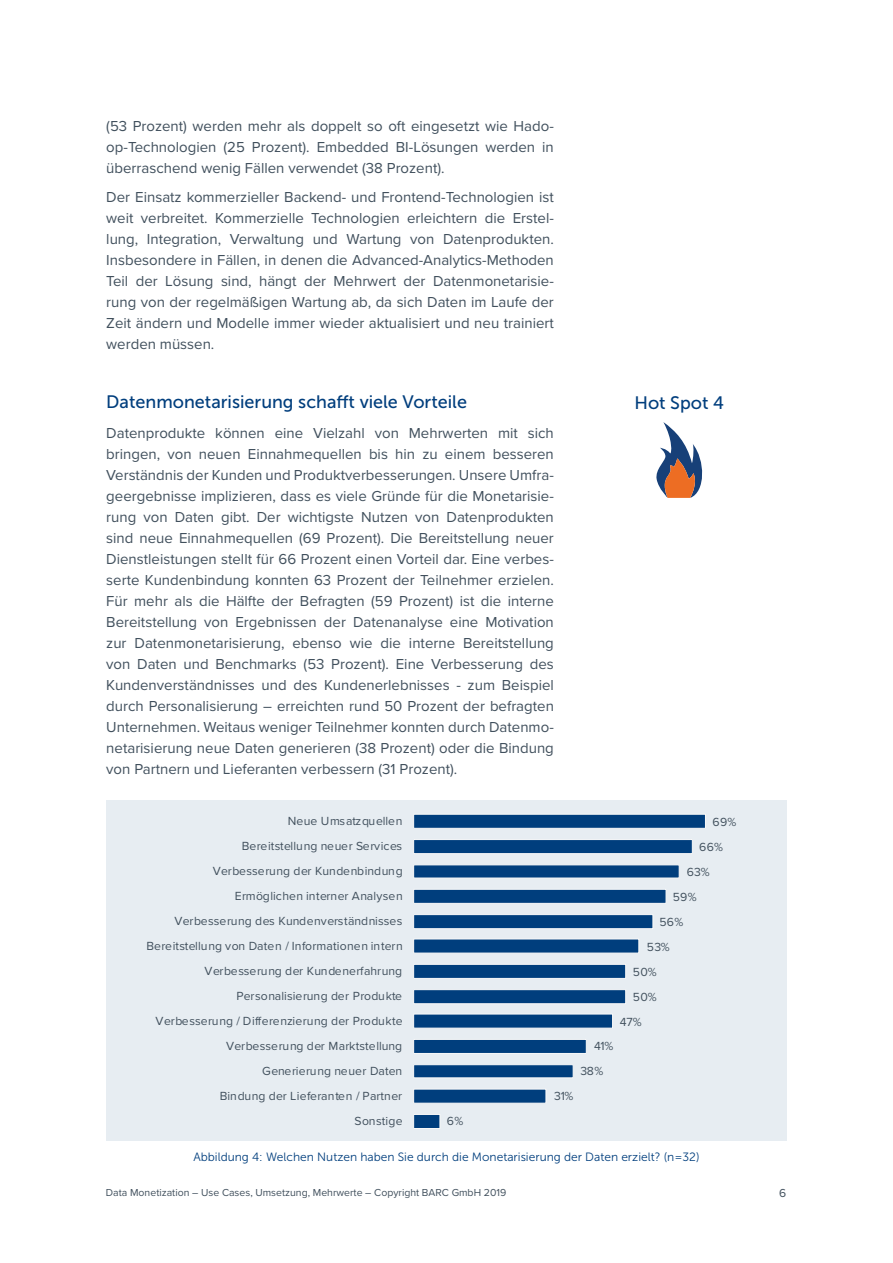
<style>
.page{position:relative;width:893px;height:1263px;background:#fff}
.page>*{position:absolute;margin:0;border:0;box-sizing:border-box;transform-origin:0 0}
.t1{font:18px "Museo Sans 500";color:#003e7d}
.t2{font:15px/21px "Proxima Nova";color:#41505d;text-align:justify}
.t3{font:12.15px/24.9px "Proxima Nova";letter-spacing:.005em;color:#41505d}
.t4{font:12px "Museo Sans 300";color:#003e7d}
.t5{font:12px "Proxima Nova";color:#41505d}
.t6{font:10.5px "Proxima Nova";color:#41505d}
</style>
<div class="page">
<svg style="left:656px;top:422px;width:46px;height:76px"></svg>
<div style="left:106px;top:800px;width:681px;height:340px;background:#e7edf2"></div>
<svg style="left:414px;top:814px;width:292px;height:315px"></svg>
<p class="t2" style="left:106px;top:115px;width:449px">(53 Prozent) werden mehr als doppelt so oft eingesetzt wie Hado&shy;op-Technologien (25 Prozent). Embedded BI-Lösungen werden in überraschend wenig Fällen verwendet (38 Prozent).</p>
<p class="t2" style="left:106px;top:186px;width:449px">Der Einsatz kommerzieller Backend- und Frontend-Technologien ist weit verbreitet. Kommerzielle Technologien erleichtern die Erstel&shy;lung, Integration, Verwaltung und Wartung von Datenprodukten.<br>Insbesondere in Fällen, in denen die Advanced-Analytics-Methoden Teil der Lösung sind, hängt der Mehrwert der Datenmonetarisie&shy;rung von der regelmäßigen Wartung ab, da sich Daten im Laufe der Zeit ändern und Modelle immer wieder aktualisiert und neu trainiert werden müssen.</p>
<p class="t1" style="left:106px;top:392px;width:362px">Datenmonetarisierung schafft viele Vorteile</p>
<p class="t2" style="left:106px;top:422px;width:449px">Datenprodukte können eine Vielzahl von Mehrwerten mit sich bringen, von neuen Einnahmequellen bis hin zu einem besseren Verständnis der Kunden und Produktverbesserungen. Unsere Umfra&shy;geergebnisse implizieren, dass es viele Gründe für die Monetarisie&shy;rung von Daten gibt. Der wichtigste Nutzen von Datenprodukten sind neue Einnahmequellen (69 Prozent). Die Bereitstellung neuer Dienstleistungen stellt für 66 Prozent einen Vorteil dar. Eine verbes&shy;serte Kundenbindung konnten 63 Prozent der Teilnehmer erzielen.<br>Für mehr als die Hälfte der Befragten (59 Prozent) ist die interne Bereitstellung von Ergebnissen der Datenanalyse eine Motivation zur Datenmonetarisierung, ebenso wie die interne Bereitstellung von Daten und Benchmarks (53 Prozent). Eine Verbesserung des Kundenverständnisses und des Kundenerlebnisses - zum Beispiel durch Personalisierung – erreichten rund 50 Prozent der befragten Unternehmen. Weitaus weniger Teilnehmer konnten durch Datenmo&shy;netarisierung neue Daten generieren (38 Prozent) oder die Bindung von Partnern und Lieferanten verbessern (31 Prozent).</p>
<p class="t1" style="left:634px;top:393px;width:91px">Hot Spot 4</p>
<p class="t3" style="left:146px;top:808px;width:258px;text-align:right">Neue Umsatzquellen<br>Bereitstellung neuer Services<br>Verbesserung der Kundenbindung<br>Ermöglichen interner Analysen<br>Verbesserung des Kundenverständnisses<br>Bereitstellung von Daten / Informationen intern<br>Verbesserung der Kundenerfahrung<br>Personalisierung der Produkte<br>Verbesserung / Differenzierung der Produkte<br>Verbesserung der Marktstellung<br>Generierung neuer Daten<br>Bindung der Lieferanten / Partner<br>Sonstige</p>
<p class="t4" style="left:193px;top:1150px;width:508px">Abbildung 4: Welchen Nutzen haben Sie durch die Monetarisierung der Daten erzielt? (n=32)</p>
<p class="t3" style="left:712px;top:809px;width:25px">69%</p>
<p class="t3" style="left:699px;top:834px;width:25px">66%</p>
<p class="t3" style="left:687px;top:859px;width:24px">63%</p>
<p class="t3" style="left:673px;top:884px;width:25px">59%</p>
<p class="t3" style="left:659px;top:908px;width:25px">56%</p>
<p class="t3" style="left:647px;top:933px;width:24px">53%</p>
<p class="t3" style="left:633px;top:958px;width:25px">50%</p>
<p class="t3" style="left:633px;top:983px;width:25px">50%</p>
<p class="t3" style="left:620px;top:1008px;width:24px">47%</p>
<p class="t3" style="left:580px;top:1033px;width:34px;text-indent:14px">41%<br>38%</p>
<p class="t3" style="left:554px;top:1083px;width:21px">31%</p>
<p class="t3" style="left:447px;top:1108px;width:18px">6%</p>
<p class="t6" style="left:106px;top:1184px;width:402px">Data Monetization – Use Cases, Umsetzung, Mehrwerte – Copyright BARC GmbH 2019</p>
<p class="t5" style="left:779px;top:1184px;width:9px">6</p>
</div>
